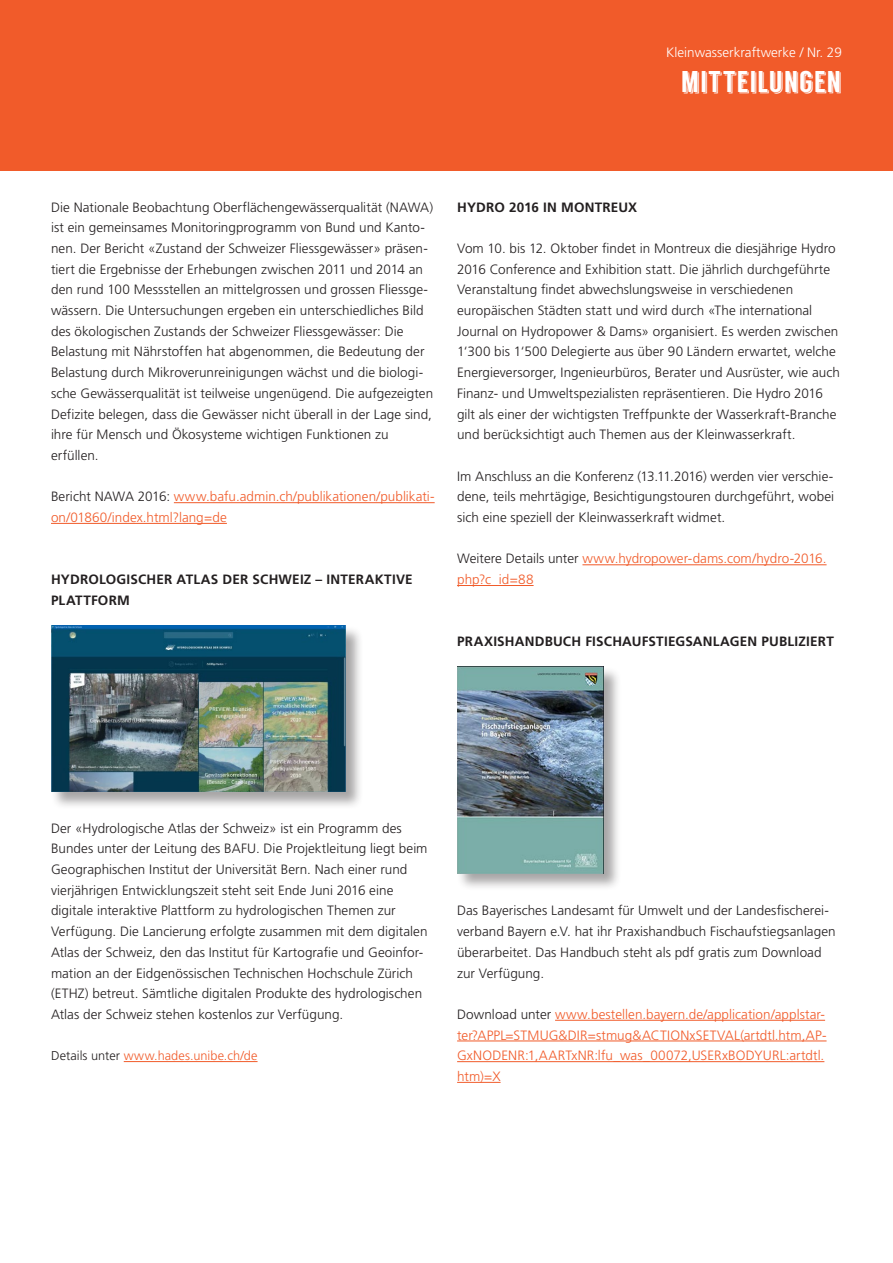
<style>
.page{position:relative;width:893px;height:1263px;background:#fff}
.page>*{position:absolute;margin:0;border:0;box-sizing:border-box;transform-origin:0 0}
.Merkblattzwischentit{font:30px "Langdon";color:#fff}
.Fliesstext{font:300 13.5px/20.7px "Frutiger LT Std";letter-spacing:.005em;color:#231f20}
.Fliesstext-2{font:300 13.5px/20.7px "Frutiger LT Std";letter-spacing:.005em;color:#f15b2a}
.Paragraphentitel{font:700 13.5px/20.7px "Frutiger LT Std";letter-spacing:.015em;color:#231f20}
.Zielpublikum{font:300 13.5px "Frutiger LT Std";color:#fff}
.Fliesstext-3{font:300 12.75px "Frutiger LT Std";letter-spacing:.005em;color:#f15b2a}
.s1{color:#231f20}
</style>
<div class="page">
<div style="left:0;top:0;width:893px;height:170px;background:#f15b2a"></div>
<hr style="left:174px;top:502px;width:261px;height:1px;background:#f15b2a">
<hr style="left:51px;top:523px;width:176px;height:1px;background:#f15b2a">
<hr style="left:124px;top:1061px;width:134px;height:1px;background:#f15b2a">
<hr style="left:582px;top:564px;width:245px;height:1px;background:#f15b2a">
<hr style="left:457px;top:585px;width:77px;height:1px;background:#f15b2a">
<div style="left:457px;top:667px;width:164px;height:225px;background:#231f20;opacity:.4"></div>
<img style="left:457px;top:667px;width:146px;height:206px">
<hr style="left:555px;top:1020px;width:270px;height:1px;background:#f15b2a">
<hr style="left:457px;top:1040px;width:369px;height:1px;background:#f15b2a">
<hr style="left:457px;top:1061px;width:367px;height:1px;background:#f15b2a">
<hr style="left:457px;top:1082px;width:44px;height:1px;background:#f15b2a">
<div style="left:51px;top:626px;width:313px;height:183px;background:#231f20;opacity:.4"></div>
<img style="left:51px;top:625px;width:294px;height:166px">
<p class="Zielpublikum" style="left:666px;top:45px;width:177px">Kleinwasserkraftwerke / Nr. 29</p>
<p class="Merkblattzwischentit" style="left:681px;top:66px;width:162px">MITTEILUNGEN</p>
<p class="Fliesstext" style="left:51px;top:197px;width:384px">Die Nationale Beobachtung Oberflächengewässerqualität (NAWA) ist ein gemeinsames Monitoringprogramm von Bund und Kanto&shy;nen. Der Bericht «Zustand der Schweizer Fliessgewässer» präsen&shy;tiert die Ergebnisse der Erhebungen zwischen 2011 und 2014 an den rund 100 Messstellen an mittelgrossen und grossen Fliessge&shy;wässern. Die Untersuchungen ergeben ein unterschiedliches Bild des ökologischen Zustands der Schweizer Fliessgewässer: Die Belastung mit Nährstoffen hat abgenommen, die Bedeutung der Belastung durch Mikroverunreinigungen wächst und die biologi&shy;sche Gewässerqualität ist teilweise ungenügend. Die aufgezeigten Defizite belegen, dass die Gewässer nicht überall in der Lage sind, ihre für Mensch und Ökosysteme wichtigen Funktionen zu erfüllen.</p>
<p class="Fliesstext-2" style="left:51px;top:486px;width:385px"><span class="s1">Bericht NAWA 2016:</span> www.bafu.admin.ch/publikationen/publikati&shy;on/01860/index.html?lang=de</p>
<p class="Paragraphentitel" style="left:51px;top:569px;width:363px">HYDROLOGISCHER ATLAS DER SCHWEIZ – INTERAKTIVE<br>PLATTFORM</p>
<p class="Paragraphentitel" style="left:457px;top:197px;width:182px">HYDRO 2016 IN MONTREUX</p>
<p class="Fliesstext" style="left:457px;top:238px;width:384px">Vom 10. bis 12. Oktober findet in Montreux die diesjährige Hydro 2016 Conference and Exhibition statt. Die jährlich durchgeführte Veranstaltung findet abwechslungsweise in verschiedenen europäischen Städten statt und wird durch «The international Journal on Hydropower &amp; Dams» organisiert. Es werden zwischen 1‘300 bis 1‘500 Delegierte aus über 90 Ländern erwartet, welche Energieversorger, Ingenieurbüros, Berater und Ausrüster, wie auch Finanz- und Umweltspezialisten repräsentieren. Die Hydro 2016 gilt als einer der wichtigsten Treffpunkte der Wasserkraft-Branche und berücksichtigt auch Themen aus der Kleinwasserkraft.</p>
<p class="Fliesstext" style="left:457px;top:466px;width:379px;text-align:justify">Im Anschluss an die Konferenz (13.11.2016) werden vier verschie&shy;dene, teils mehrtägige, Besichtigungstouren durchgeführt, wobei sich eine speziell der Kleinwasserkraft widmet.</p>
<p class="Fliesstext-2" style="left:457px;top:549px;width:371px"><span class="s1">Weitere Details unter</span> www.hydropower-dams.com/hydro-2016. php?c_id=88</p>
<p class="Paragraphentitel" style="left:457px;top:631px;width:378px">PRAXISHANDBUCH FISCHAUFSTIEGSANLAGEN PUBLIZIERT</p>
<p class="Fliesstext" style="left:51px;top:818px;width:378px">Der «Hydrologische Atlas der Schweiz» ist ein Programm des Bundes unter der Leitung des BAFU. Die Projektleitung liegt beim Geographischen Institut der Universität Bern. Nach einer rund vierjährigen Entwicklungszeit steht seit Ende Juni 2016 eine digitale interaktive Plattform zu hydrologischen Themen zur Verfügung. Die Lancierung erfolgte zusammen mit dem digitalen Atlas der Schweiz, den das Institut für Kartografie und Geoinfor&shy;mation an der Eidgenössischen Technischen Hochschule Zürich (ETHZ) betreut. Sämtliche digitalen Produkte des hydrologischen Atlas der Schweiz stehen kostenlos zur Verfügung.</p>
<p class="Fliesstext-3" style="left:51px;top:1049px;width:208px"><span class="s1">Details unter</span> www.hades.unibe.ch/de</p>
<p class="Fliesstext" style="left:457px;top:900px;width:380px">Das Bayerisches Landesamt für Umwelt und der Landesfischerei&shy;verband Bayern e.V. hat ihr Praxishandbuch Fischaufstiegsanlagen überarbeitet. Das Handbuch steht als pdf gratis zum Download zur Verfügung.</p>
<p class="Fliesstext-2" style="left:457px;top:1004px;width:371px"><span class="s1">Download unter</span> www.bestellen.bayern.de/application/applstar&shy;ter?APPL=STMUG&amp;DIR=stmug&amp;ACTIONxSETVAL(artdtl.htm,AP-GxNODENR:1,AARTxNR:lfu_was_00072,USERxBODYURL:artdtl. htm)=X</p>
</div>
